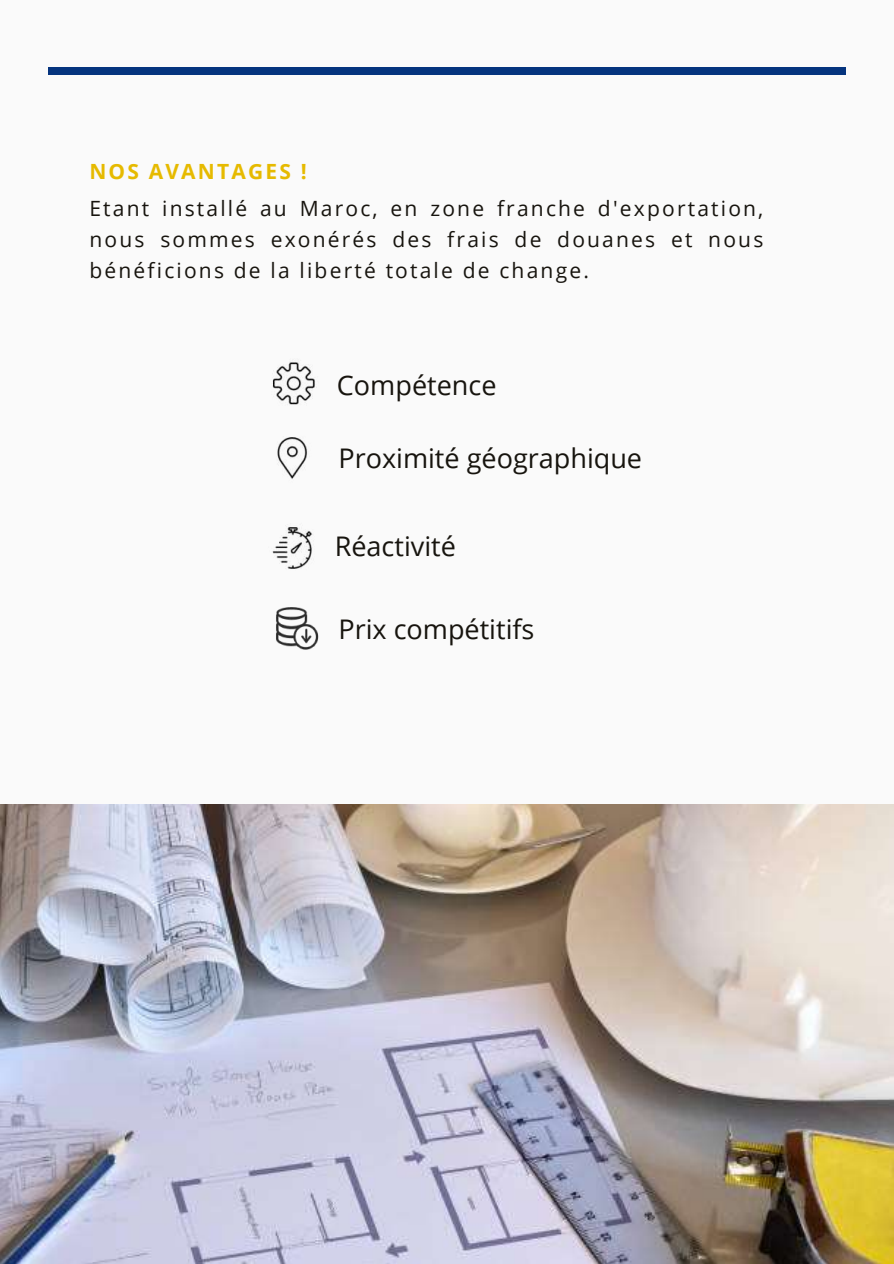
<style>
.page{position:relative;width:894px;height:1264px;background:#fff}
.page>*{position:absolute;margin:0;border:0;box-sizing:border-box;transform-origin:0 0}
.t1{font:27px "Open Sans";color:#17140e}
.t2{font:21px/31.2px "Open Sans";letter-spacing:.105em;color:#17140e;text-align:justify}
.t3{font:700 21px "Open Sans";letter-spacing:.105em;color:#e6ba00}
</style>
<div class="page">
<div style="left:0;top:0;width:893px;height:1263px;background:#fafafa"></div>
<img style="left:0;top:804px;width:893px;height:459px">
<div style="left:48px;top:67px;width:797px;height:8px;background:#05347e"></div>
<img style="left:277px;top:437px;width:30px;height:42px">
<img style="left:272px;top:362px;width:45px;height:43px">
<img style="left:276px;top:607px;width:43px;height:43px">
<img style="left:272px;top:527px;width:41px;height:42px">
<p class="t3" style="left:89px;top:156px;width:219px">NOS AVANTAGES !</p>
<p class="t2" style="left:89px;top:192px;width:675px">Etant installé au Maroc, en zone franche d'exportation, nous sommes exonérés des frais de douanes et nous bénéficions de la liberté totale de change.</p>
<p class="t1" style="left:337px;top:366px;width:161px">Compétence</p>
<p class="t1" style="left:338px;top:439px;width:305px">Proximité géographique</p>
<p class="t1" style="left:334px;top:527px;width:123px">Réactivité</p>
<p class="t1" style="left:338px;top:610px;width:197px">Prix compétitifs</p>
</div>
